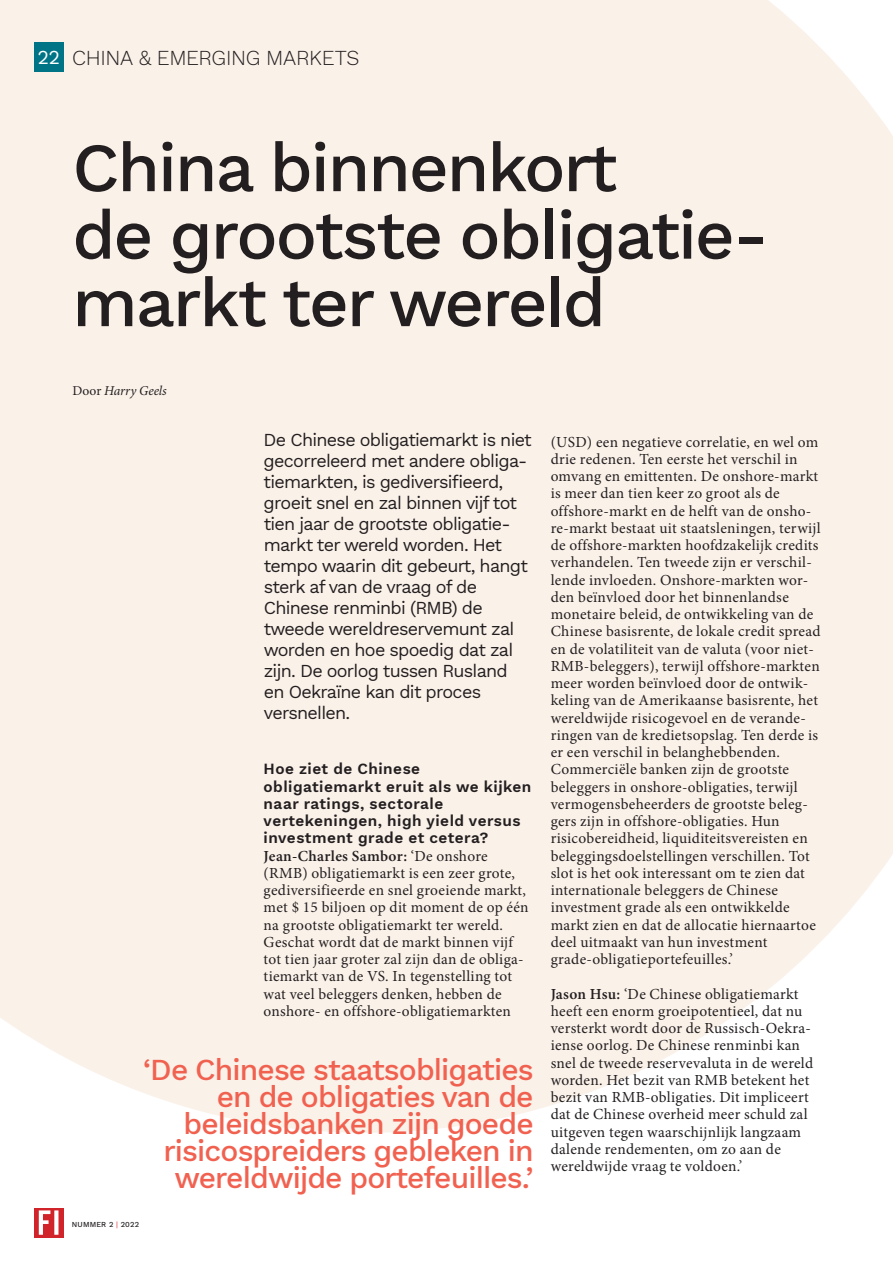
<style>
.page{position:relative;width:893px;height:1263px;background:#fff}
.page>*{position:absolute;margin:0;border:0;box-sizing:border-box;transform-origin:0 0}
.t1{font:500 69px/67.5px "Work Sans";letter-spacing:-.03em;color:#231f20}
.t2{font:500 30px/27px "Work Sans";letter-spacing:-.03em;color:#f16150;text-align:right}
.t3{font:300 21px "Work Sans";letter-spacing:-.015em;color:#231f20}
.t4{font:18px/21px "Work Sans";letter-spacing:-.04em;color:#231f20}
.t5{font:15.3px/17.2px "Minion Pro";letter-spacing:.02em;color:#231f20}
.t6{font:600 15.3px/17.2px "Work Sans";letter-spacing:.03em;color:#231f20}
.t7{font:italic 13.5px "Minion Pro";color:#231f20}
.t8{font:500 7.5px "Work Sans";letter-spacing:.02em;color:#231f20}
.s1{font-weight:400;font-size:19.5px;color:#fff}
.s2{font-style:normal}
.s3{font-weight:600}
.s4{font-weight:400;color:#d1232a}
</style>
<div class="page">
<div style="left:0;top:0;width:893px;height:1133px;background:#faf1e9"></div>
<div style="left:34px;top:43px;width:30px;height:29px;background:#007487"></div>
<svg style="left:34px;top:1208px;width:30px;height:29px"></svg>
<svg style="left:39px;top:1210px;width:19px;height:25px"></svg>
<h3 class="t3" style="left:38px;top:42px;width:323px"><span class="s1">22</span> CHINA &amp; EMERGING MARKETS</h3>
<h1 class="t1" style="left:72px;top:131px;width:697px">China binnenkort<br>de grootste obligatie&shy;markt ter wereld</h1>
<p class="t7" style="left:73px;top:381px;width:96px"><span class="s2">Door</span> Harry Geels</p>
<p class="t4" style="left:264px;top:429px;width:270px">De Chinese obligatiemarkt is niet gecorreleerd met andere obliga&shy;tiemarkten, is gediversifieerd, groeit snel en zal binnen vijf tot tien jaar de grootste obligatie&shy;markt ter wereld worden. Het tempo waarin dit gebeurt, hangt sterk af van de vraag of de<br>Chinese renminbi (RMB) de tweede wereldreservemunt zal worden en hoe spoedig dat zal zijn. De oorlog tussen Rusland en Oekraïne kan dit proces versnellen.</p>
<p class="t6" style="left:264px;top:760px;width:269px">Hoe ziet de Chinese obligatiemarkt eruit als we kijken naar ratings, sectorale vertekeningen, high yield versus investment grade et cetera?</p>
<p class="t5" style="left:264px;top:847px;width:267px"><span class="s3">Jean-Charles Sambor:</span> ‘De onshore (RMB) obligatiemarkt is een zeer grote, gediversifieerde en snel groeiende markt, met $ 15 biljoen op dit moment de op één na grootste obligatiemarkt ter wereld.<br>Geschat wordt dat de markt binnen vijf tot tien jaar groter zal zijn dan de obliga&shy;tiemarkt van de VS. In tegenstelling tot wat veel beleggers denken, hebben de onshore- en offshore-obligatiemarkten</p>
<h2 class="t2" style="left:143px;top:1055px;width:392px">‘De Chinese staatsobligaties en de obligaties van de beleidsbanken zijn goede risicospreiders gebleken in wereldwijde portefeuilles.’</h2>
<p class="t8" style="left:72px;top:1219px;width:69px">NUMMER 2 <span class="s4">|</span> 2022</p>
<p class="t5" style="left:551px;top:433px;width:272px">(USD) een negatieve correlatie, en wel om drie redenen. Ten eerste het verschil in omvang en emittenten. De onshore-markt is meer dan tien keer zo groot als de offshore-markt en de helft van de onsho&shy;re-markt bestaat uit staatsleningen, terwijl de offshore-markten hoofdzakelijk credits verhandelen. Ten tweede zijn er verschil&shy;lende invloeden. Onshore-markten wor&shy;den beïnvloed door het binnenlandse monetaire beleid, de ontwikkeling van de Chinese basisrente, de lokale credit spread en de volatiliteit van de valuta (voor niet-RMB-beleggers), terwijl offshore-markten meer worden beïnvloed door de ontwik&shy;keling van de Amerikaanse basisrente, het wereldwijde risicogevoel en de verande&shy;ringen van de kredietsopslag. Ten derde is er een verschil in belanghebbenden.<br>Commerciële banken zijn de grootste beleggers in onshore-obligaties, terwijl vermogensbeheerders de grootste beleg&shy;gers zijn in offshore-obligaties. Hun risicobereidheid, liquiditeitsvereisten en beleggingsdoelstellingen verschillen. Tot slot is het ook interessant om te zien dat internationale beleggers de Chinese investment grade als een ontwikkelde markt zien en dat de allocatie hiernaartoe deel uitmaakt van hun investment grade-obligatieportefeuilles.’</p>
<p class="t5" style="left:551px;top:985px;width:264px"><span class="s3">Jason Hsu:</span> ‘De Chinese obligatiemarkt heeft een enorm groeipotentieel, dat nu versterkt wordt door de Russisch-Oekra&shy;ïense oorlog. De Chinese renminbi kan snel de tweede reservevaluta in de wereld worden. Het bezit van RMB betekent het bezit van RMB-obligaties. Dit impliceert dat de Chinese overheid meer schuld zal uitgeven tegen waarschijnlijk langzaam dalende rendementen, om zo aan de wereldwijde vraag te voldoen.’</p>
</div>
